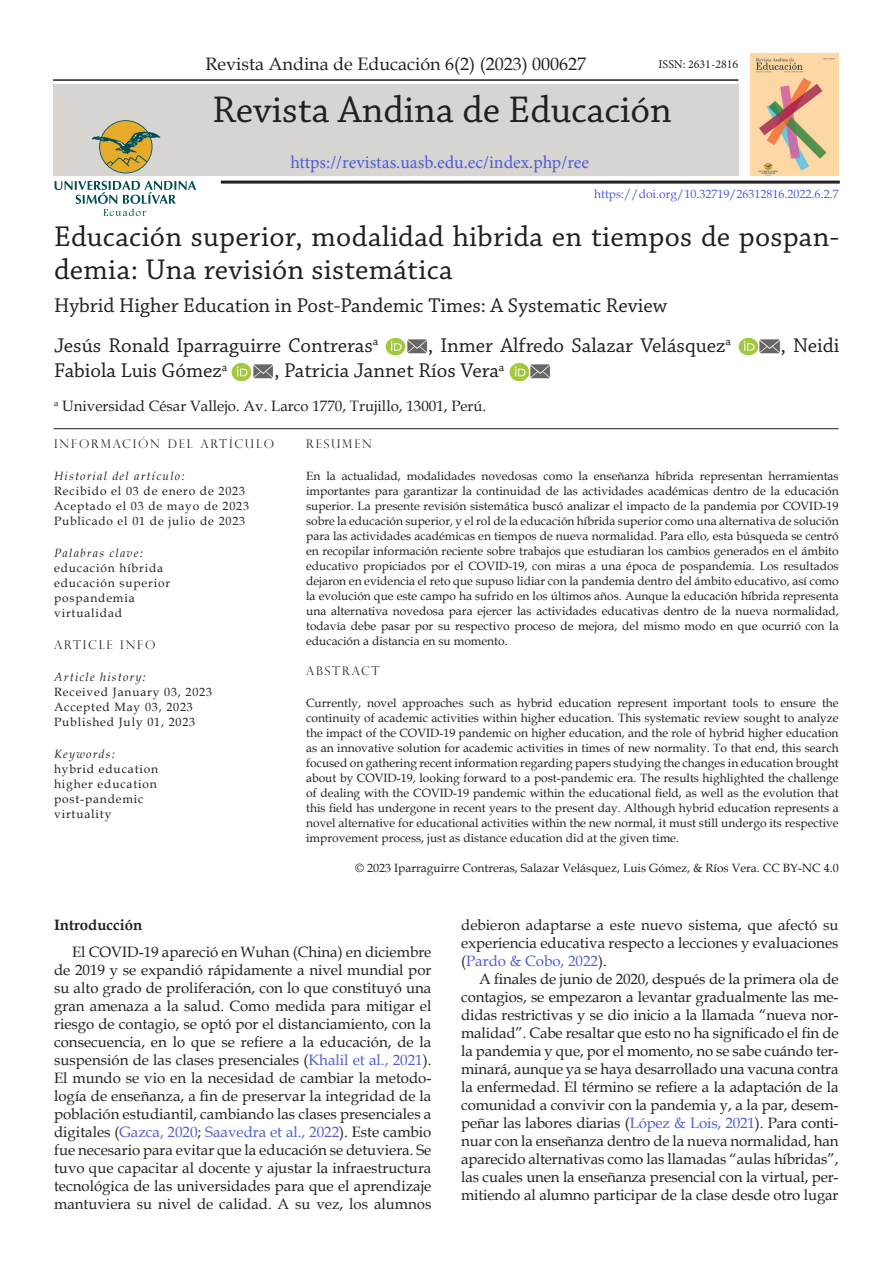
<style>
.page{position:relative;width:893px;height:1263px;background:#fff}
.page>*{position:absolute;margin:0;border:0;box-sizing:border-box;transform-origin:0 0}
.t1{font:39px "Chaparral Pro";color:#231f20}
.Artículo_español{font:30px/33px "Chaparral Pro";letter-spacing:.01em;color:#231f20}
.Autor_RAE{font:21px "Chaparral Pro";color:#231f20}
.Artículo_inglés{font:21px "Chaparral Pro";color:#231f20}
.t2{font:18px "Minion Pro";color:#4f5cd6}
.t3{font:18px "Book Antiqua";color:#231f20}
.Párrafo_RAE{font:15px/18px "Book Antiqua";color:#231f20;text-align:justify}
.Información{font:15px "Book Antiqua";color:#231f20}
.Título_1_RAE{font:700 15px "Book Antiqua";color:#231f20}
.Resumen{font:12px/15px "Book Antiqua";color:#231f20;text-align:justify}
.Título_1_RAE-2{font:12px/15px "Book Antiqua";letter-spacing:.07em;color:#231f20}
.Texto_palabras_clave{font:12px "Book Antiqua";color:#4f5cd6}
.Título_1_RAE-3{font:300 12px "Perpetua Titling";letter-spacing:.15em;color:#231f20}
.Título_resumen_ok{font:300 12px "Perpetua Titling";letter-spacing:.15em;color:#231f20}
.t4{font:12px "Minion Pro";color:#231f20}
.s1{font-style:italic}
.s2{color:#4f5cd6}
</style>
<div class="page">
<div style="left:53px;top:85px;width:685px;height:91px;background:#d7d4d2"></div>
<hr style="left:221px;top:181px;width:619px;height:3px;background:#231f20">
<hr style="left:53px;top:79px;width:685px;height:2px;background:#231f20">
<img style="left:751px;top:53px;width:87px;height:123px">
<svg style="left:55px;top:181px;width:141px;height:35px"></svg>
<svg style="left:92px;top:120px;width:69px;height:53px"></svg>
<img style="left:386px;top:338px;width:41px;height:17px">
<img style="left:738px;top:338px;width:42px;height:17px">
<img style="left:232px;top:363px;width:20px;height:18px">
<img style="left:253px;top:364px;width:21px;height:15px">
<img style="left:509px;top:363px;width:20px;height:18px">
<img style="left:530px;top:364px;width:21px;height:15px">
<hr style="left:54px;top:428px;width:784px;height:1px;background:#231f20">
<p class="t3" style="left:205px;top:52px;width:382px">Revista Andina de Educación 6(2) (2023) 000627</p>
<p class="t4" style="left:658px;top:57px;width:81px">ISSN: 2631-2816</p>
<h1 class="t1" style="left:212px;top:88px;width:461px">Revista Andina de Educación</h1>
<h3 class="t2" style="left:290px;top:151px;width:300px">https://revistas.uasb.edu.ec/index.php/ree</h3>
<p class="Texto_palabras_clave" style="left:594px;top:186px;width:246px">https://doi.org/10.32719/26312816.2022.6.2.7</p>
<p class="Artículo_español" style="left:54px;top:222px;width:787px">Educación superior, modalidad hibrida en tiempos de pospan&shy;demia: Una revisión sistemática</p>
<p class="Artículo_inglés" style="left:54px;top:294px;width:615px">Hybrid Higher Education in Post-Pandemic Times: A Systematic Review</p>
<p class="Autor_RAE" style="left:54px;top:334px;width:326px">Jesús Ronald Iparraguirre Contreras<sup>a</sup></p>
<p class="Autor_RAE" style="left:428px;top:334px;width:304px">, Inmer Alfredo Salazar Velásquez<sup>a</sup></p>
<p class="Autor_RAE" style="left:781px;top:334px;width:60px">, Neidi</p>
<p class="Autor_RAE" style="left:54px;top:359px;width:175px">Fabiola Luis Gómez<sup>a</sup></p>
<p class="Autor_RAE" style="left:274px;top:359px;width:232px">, Patricia Jannet Ríos Vera<sup>a</sup></p>
<p class="Información" style="left:54px;top:395px;width:434px"><sup>a</sup> Universidad César Vallejo. Av. Larco 1770, Trujillo, 13001, Perú.</p>
<p class="Título_1_RAE-3" style="left:54px;top:437px;width:221px">INFORMACIÓN DEL ARTÍCULO</p>
<p class="Título_1_RAE-2" style="left:54px;top:468px;width:196px"><span class="s1">Historial del artículo:<br></span>Recibido el 03 de enero de 2023<br>Aceptado el 03 de mayo de 2023<br>Publicado el 01 de julio de 2023</p>
<p class="Título_1_RAE-2" style="left:54px;top:545px;width:118px"><span class="s1">Palabras clave: </span>educación híbrida educación superior pospandemia virtualidad</p>
<p class="Título_1_RAE-3" style="left:54px;top:637px;width:103px">ARTICLE INFO</p>
<p class="Título_1_RAE-2" style="left:54px;top:669px;width:159px"><span class="s1">Article history:<br></span>Received January 03, 2023<br>Accepted May 03, 2023<br>Published July 01, 2023</p>
<p class="Título_1_RAE-2" style="left:54px;top:746px;width:106px"><span class="s1">Keywords:<br></span>hybrid education higher education post-pandemic virtuality</p>
<p class="Título_resumen_ok" style="left:306px;top:437px;width:67px">RESUMEN</p>
<p class="Resumen" style="left:306px;top:468px;width:534px">En la actualidad, modalidades novedosas como la enseñanza híbrida representan herramientas importantes para garantizar la continuidad de las actividades académicas dentro de la educación superior. La presente revisión sistemática buscó analizar el impacto de la pandemia por COVID-19 sobre la educación superior, y el rol de la educación híbrida superior como una alternativa de solución para las actividades académicas en tiempos de nueva normalidad. Para ello, esta búsqueda se centró en recopilar información reciente sobre trabajos que estudiaran los cambios generados en el ámbito educativo propiciados por el COVID-19, con miras a una época de pospandemia. Los resultados dejaron en evidencia el reto que supuso lidiar con la pandemia dentro del ámbito educativo, así como la evolución que este campo ha sufrido en los últimos años. Aunque la educación híbrida representa una alternativa novedosa para ejercer las actividades educativas dentro de la nueva normalidad, todavía debe pasar por su respectivo proceso de mejora, del mismo modo en que ocurrió con la educación a distancia en su momento.</p>
<p class="Título_resumen_ok" style="left:306px;top:663px;width:75px">ABSTRACT</p>
<p class="Resumen" style="left:306px;top:695px;width:534px">Currently, novel approaches such as hybrid education represent important tools to ensure the continuity of academic activities within higher education. This systematic review sought to analyze the impact of the COVID-19 pandemic on higher education, and the role of hybrid higher education as an innovative solution for academic activities in times of new normality. To that end, this search focused on gathering recent information regarding papers studying the changes in education brought about by COVID-19, looking forward to a post-pandemic era. The results highlighted the challenge of dealing with the COVID-19 pandemic within the educational field, as well as the evolution that this field has undergone in recent years to the present day. Although hybrid education represents a novel alternative for educational activities within the new normal, it must still undergo its respective improvement process, just as distance education did at the given time.</p>
<p class="Resumen" style="left:355px;top:860px;width:485px">© 2023 Iparraguirre Contreras, Salazar Velásquez, Luis Gómez, &amp; Ríos Vera. CC BY-NC 4.0</p>
<p class="Título_1_RAE" style="left:54px;top:915px;width:90px">Introducción</p>
<p class="Párrafo_RAE" style="left:54px;top:942px;width:379px;text-indent:18px">El COVID-19 apareció en Wuhan (China) en diciembre de 2019 y se expandió rápidamente a nivel mundial por su alto grado de proliferación, con lo que constituyó una gran amenaza a la salud. Como medida para mitigar el riesgo de contagio, se optó por el distanciamiento, con la consecuencia, en lo que se refiere a la educación, de la suspensión de las clases presenciales (<span class="s2">Khalil et al., 2021</span>).<br>El mundo se vio en la necesidad de cambiar la metodo&shy;logía de enseñanza, a fin de preservar la integridad de la población estudiantil, cambiando las clases presenciales a digitales (<span class="s2">Gazca, 2020</span>; <span class="s2">Saavedra et al., 2022</span>). Este cambio fue necesario para evitar que la educación se detuviera. Se tuvo que capacitar al docente y ajustar la infraestructura tecnológica de las universidades para que el aprendizaje mantuviera su nivel de calidad. A su vez, los alumnos</p>
<p class="Párrafo_RAE" style="left:461px;top:916px;width:379px">debieron adaptarse a este nuevo sistema, que afectó su experiencia educativa respecto a lecciones y evaluaciones (<span class="s2">Pardo &amp; Cobo, 2022</span>).</p>
<p class="Párrafo_RAE" style="left:461px;top:970px;width:379px;text-indent:18px">A finales de junio de 2020, después de la primera ola de contagios, se empezaron a levantar gradualmente las me&shy;didas restrictivas y se dio inicio a la llamada “nueva nor&shy;malidad”. Cabe resaltar que esto no ha significado el fin de la pandemia y que, por el momento, no se sabe cuándo ter&shy;minará, aunque ya se haya desarrollado una vacuna contra la enfermedad. El término se refiere a la adaptación de la comunidad a convivir con la pandemia y, a la par, desem&shy;peñar las labores diarias (<span class="s2">López &amp; Lois, 2021</span>). Para conti&shy;nuar con la enseñanza dentro de la nueva normalidad, han aparecido alternativas como las llamadas “aulas híbridas”, las cuales unen la enseñanza presencial con la virtual, per&shy;mitiendo al alumno participar de la clase desde otro lugar</p>
</div>
